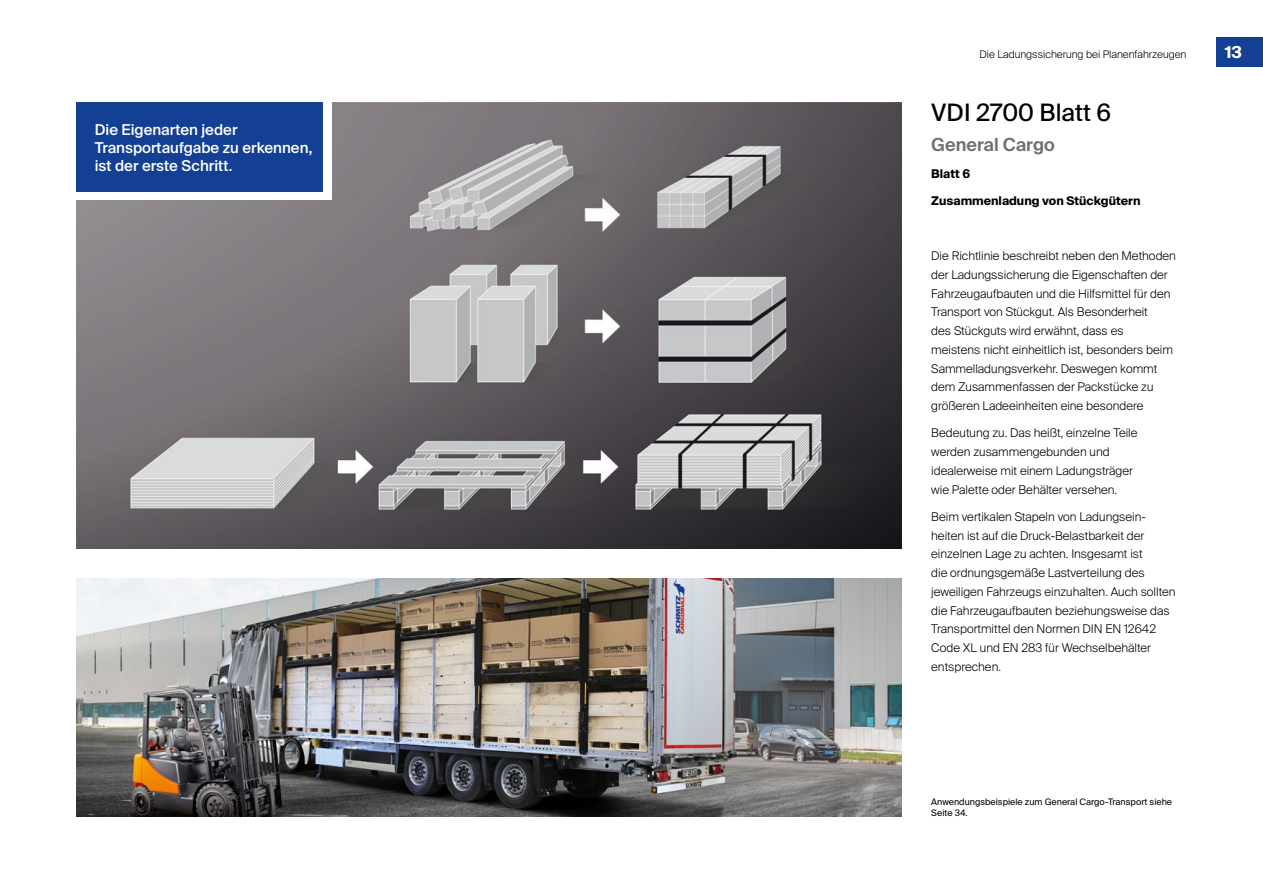
<style>
.page{position:relative;width:1263px;height:893px;background:#fff}
.page>*{position:absolute;margin:0;border:0;box-sizing:border-box;transform-origin:0 0}
.t1{font:24px "Suisse Intl";color:#000}
.t2{font:600 18px "Suisse Intl";color:#6f6f6e}
.t3{font:700 16.5px "Suisse Intl";color:#fff}
.t4{font:500 15px/18px "Suisse Intl";color:#fff}
.t5{font:300 12px/18.8px "Suisse Intl";color:#000}
.t6{font:700 12px "Suisse Intl";color:#000}
.t7{font:300 10.5px "Suisse Intl";color:#000}
.t8{font:9px/11.2px "Suisse Intl";color:#000}
</style>
<div class="page">
<img style="left:77px;top:102px;width:824px;height:447px">
<div style="left:77px;top:102px;width:255px;height:98px;background:#fff"></div>
<div style="left:77px;top:102px;width:246px;height:89px;background:#134094"></div>
<div style="left:1216px;top:37px;width:47px;height:30px;background:#134094"></div>
<img style="left:77px;top:578px;width:824px;height:238px">
<p class="t4" style="left:95px;top:121px;width:219px">Die Eigenarten jeder<br>Transportaufgabe zu erkennen, ist der erste Schritt.</p>
<p class="t7" style="left:979px;top:49px;width:208px">Die Ladungssicherung bei Planenfahrzeugen</p>
<h3 class="t3" style="left:1225px;top:43px;width:19px">13</h3>
<h1 class="t1" style="left:931px;top:98px;width:182px">VDI 2700 Blatt 6</h1>
<h2 class="t2" style="left:931px;top:134px;width:125px">General Cargo</h2>
<p class="t6" style="left:931px;top:167px;width:41px">Blatt 6</p>
<p class="t6" style="left:931px;top:194px;width:211px">Zusammenladung von Stückgütern</p>
<p class="t5" style="left:931px;top:247px;width:246px">Die Richtlinie beschreibt neben den Methoden der Ladungssicherung die Eigenschaften der Fahrzeugaufbauten und die Hilfsmittel für den Transport von Stückgut. Als Besonderheit<br>des Stückguts wird erwähnt, dass es<br>meistens nicht einheitlich ist, besonders beim Sammelladungsverkehr. Deswegen kommt dem Zusammenfassen der Packstücke zu größeren Ladeeinheiten eine besondere</p>
<p class="t5" style="left:931px;top:424px;width:208px">Bedeutung zu. Das heißt, einzelne Teile werden zusammengebunden und idealerweise mit einem Ladungsträger wie Palette oder Behälter versehen.</p>
<p class="t5" style="left:931px;top:507px;width:246px">Beim vertikalen Stapeln von Ladungsein&shy;heiten ist auf die Druck-Belastbarkeit der einzelnen Lage zu achten. Insgesamt ist<br>die ordnungsgemäße Lastverteilung des jeweiligen Fahrzeugs einzuhalten. Auch sollten die Fahrzeugaufbauten beziehungsweise das Transportmittel den Normen DIN EN 12642<br>Code XL und EN 283 für Wechselbehälter entsprechen.</p>
<p class="t8" style="left:931px;top:796px;width:242px">Anwendungsbeispiele zum General Cargo-Transport siehe<br>Seite 34.</p>
</div>
